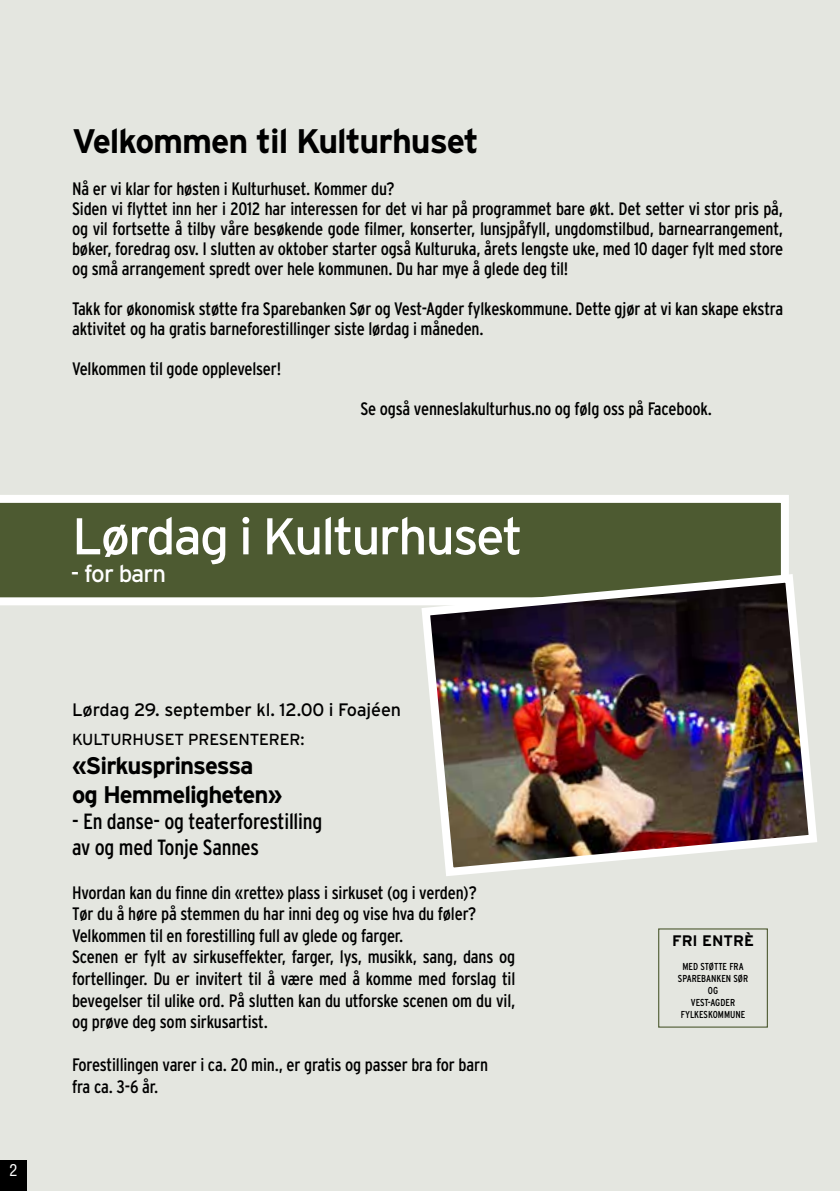
<style>
.page{position:relative;width:840px;height:1191px;background:#fff}
.page>*{position:absolute;margin:0;border:0;box-sizing:border-box;transform-origin:0 0}
.t1{font:51.6px "Interstate";letter-spacing:-.04em;color:#fff}
.t2{font:700 34px "Interstate";letter-spacing:-.03em;color:#000}
.t3{font:700 24px/28.8px "Interstate";letter-spacing:-.04em;color:#000}
.t4{font:24px "Interstate";letter-spacing:-.04em;color:#fff}
.t5{font:condensed 22px/26.4px "Interstate";letter-spacing:-.01em;color:#000}
.t6{font:condensed 18px/21.6px "Interstate";letter-spacing:-.01em;color:#000}
.t7{font:18px "Interstate";letter-spacing:-.01em;color:#000}
.t8{font:16px "Interstate";letter-spacing:-.01em;color:#000}
.t9{font:condensed 16px "Helvetica";color:#fff}
.t10{font:700 15.2px "Interstate";color:#000}
.t11{font:condensed 10px/12px "Interstate";color:#000;text-align:center}
</style>
<div class="page">
<div style="left:0;top:0;width:839px;height:1191px;background:#e4e6e0"></div>
<div style="left:0;top:1160px;width:27px;height:31px;background:#000"></div>
<svg style="left:0;top:495px;width:788px;height:110px;background:#64704c"></svg>
<img style="left:417px;top:569px;width:400px;height:307px">
<p class="t9" style="left:9px;top:1160px;width:9px">2</p>
<h2 class="t2" style="left:72px;top:122px;width:408px">Velkommen til Kulturhuset</h2>
<p class="t6" style="left:72px;top:178px;width:712px;line-height:20px">Nå er vi klar for høsten i Kulturhuset. Kommer du?<br>Siden vi flyttet inn her i 2012 har interessen for det vi har på programmet bare økt. Det setter vi stor pris på, og vil fortsette å tilby våre besøkende gode filmer, konserter, lunsjpåfyll, ungdomstilbud, barnearrangement, bøker, foredrag osv. I slutten av oktober starter også Kulturuka, årets lengste uke, med 10 dager fylt med store og små arrangement spredt over hele kommunen. Du har mye å glede deg til!</p>
<p class="t6" style="left:72px;top:298px;width:712px;line-height:20px">Takk for økonomisk støtte fra Sparebanken Sør og Vest-Agder fylkeskommune. Dette gjør at vi kan skape ekstra aktivitet og ha gratis barneforestillinger siste lørdag i måneden.</p>
<p class="t6" style="left:72px;top:357px;width:210px">Velkommen til gode opplevelser!</p>
<p class="t6" style="left:360px;top:397px;width:353px">Se også venneslakulturhus.no og følg oss på Facebook.</p>
<h1 class="t1" style="left:72px;top:507px;width:452px">Lørdag i Kulturhuset</h1>
<h3 class="t4" style="left:71px;top:560px;width:97px">- for barn</h3>
<p class="t7" style="left:72px;top:699px;width:330px">Lørdag 29. september kl. 12.00 i Foajéen</p>
<p class="t8" style="left:72px;top:730px;width:234px">KULTURHUSET PRESENTERER:</p>
<h3 class="t3" style="left:72px;top:750px;width:212px">«Sirkusprinsessa og Hemmeligheten»</h3>
<p class="t5" style="left:72px;top:808px;width:251px">- En danse- og teaterforestilling av og med Tonje Sannes</p>
<p class="t6" style="left:72px;top:881px;width:444px">Hvordan kan du finne din «rette» plass i sirkuset (og i verden)?<br>Tør du å høre på stemmen du har inni deg og vise hva du føler?<br>Velkommen til en forestilling full av glede og farger.<br>Scenen er fylt av sirkuseffekter, farger, lys, musikk, sang, dans og fortellinger. Du er invitert til å være med å komme med forslag til bevegelser til ulike ord. På slutten kan du utforske scenen om du vil, og prøve deg som sirkusartist.</p>
<p class="t6" style="left:72px;top:1054px;width:417px">Forestillingen varer i ca. 20 min., er gratis og passer bra for barn fra ca. 3-6 år.</p>
<p class="t10" style="left:671px;top:932px;width:83px">FRI ENTRÈ</p>
<p class="t11" style="left:677px;top:960px;width:72px">MED STØTTE FRA<br>SPAREBANKEN SØR<br>OG<br>VEST-AGDER<br>FYLKESKOMMUNE</p>
</div>
